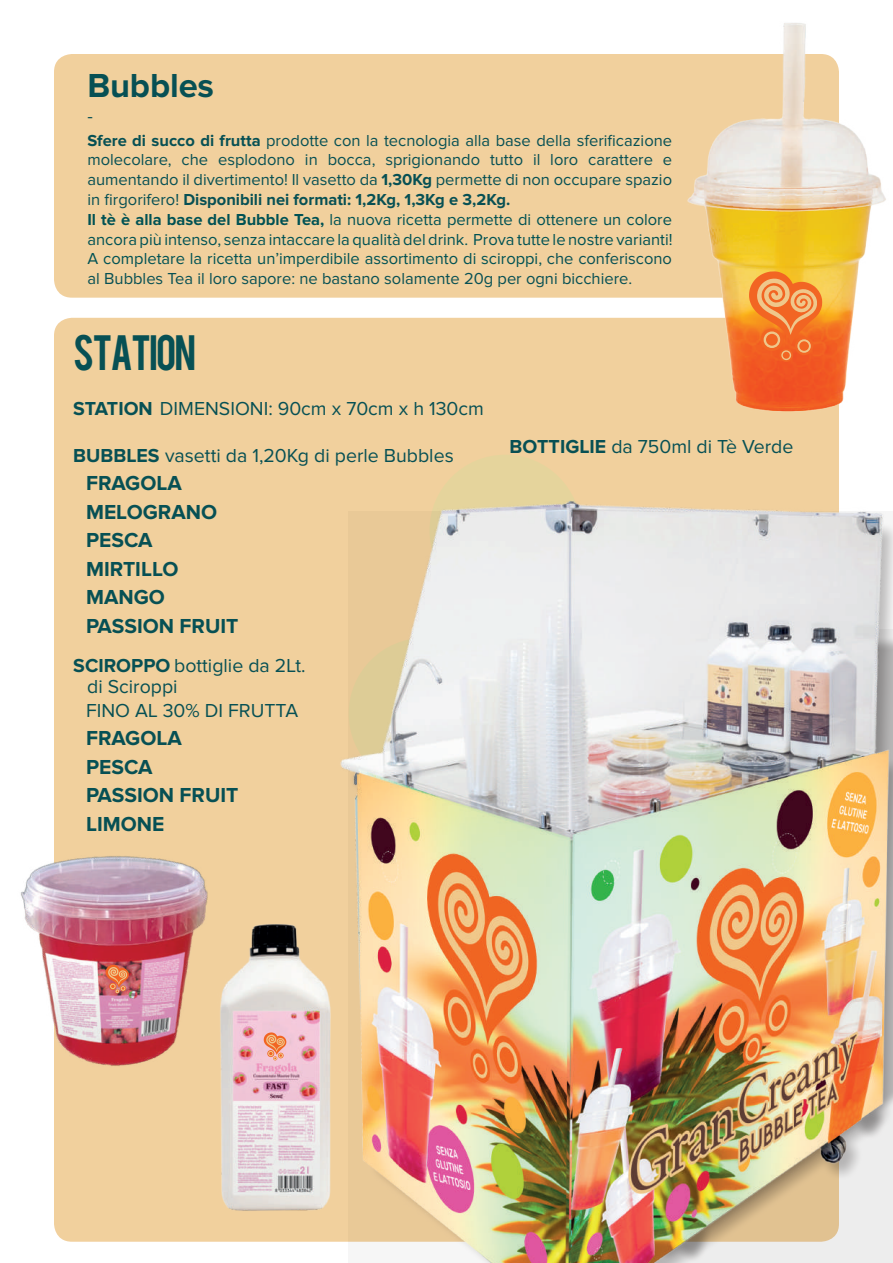
<style>
.page{position:relative;width:893px;height:1263px;background:#fff}
.page>*{position:absolute;margin:0;border:0;box-sizing:border-box;transform-origin:0 0}
.t1{font:39px "Bebas";letter-spacing:-.05em;color:#075054}
.t2{font:700 34.5px "Proxima Nova";letter-spacing:-.005em;color:#075054}
.t3{font:700 21px/28.5px "Proxima Nova";color:#075054}
.t4{font:19.5px "Proxima Nova";color:#075054}
.t5{font:18px "Proxima Nova";color:#075054}
.t6{font:16.5px/19.8px "Proxima Nova";color:#075054}
.s1{font-weight:700}
.s2{font-weight:700;color:#005254}
.s3{color:#005254}
</style>
<div class="page">
<div style="left:54px;top:54px;width:785px;height:244px;background:#f1d09d;border-radius:18px"></div>
<div style="left:54px;top:318px;width:785px;height:924px;background:#f1d09d;border-radius:18px"></div>
<img style="left:654px;top:23px;width:232px;height:389px">
<svg style="left:749px;top:271px;width:73px;height:74px"></svg>
<div style="left:795px;top:337px;width:18px;height:18px;background:#f26523;border-radius:50%"></div>
<div style="left:797px;top:339px;width:14px;height:14px;border:2px solid #efc78b;border-radius:50%"></div>
<svg style="left:780px;top:349px;width:13px;height:13px"></svg>
<div style="left:781px;top:350px;width:10px;height:10px;border:1px solid #efc78b;border-radius:50%"></div>
<div style="left:761px;top:328px;width:22px;height:23px;background:#f26523;border-radius:50%"></div>
<div style="left:764px;top:331px;width:16px;height:17px;border:2px solid #efc78b;border-radius:50%"></div>
<img style="left:21px;top:856px;width:187px;height:210px">
<svg style="left:106px;top:965px;width:23px;height:28px"></svg>
<img style="left:153px;top:904px;width:145px;height:307px">
<svg style="left:264px;top:1032px;width:22px;height:28px"></svg>
<img style="left:298px;top:455px;width:595px;height:808px">
<h2 class="t2" style="left:87px;top:65px;width:128px">Bubbles</h2>
<p class="t5" style="left:87px;top:108px;width:7px">-</p>
<p class="t6" style="left:87px;top:131px;width:587px"><span class="s1">Sfere di succo di frutta</span> prodotte con la tecnologia alla base della sferificazione molecolare, che esplodono in bocca, sprigionando tutto il loro carattere e aumentando il divertimento! Il vasetto da <span class="s1">1,30Kg</span> permette di non occupare spazio in firgorifero! <span class="s1">Disponibili nei formati: 1,2Kg, 1,3Kg e 3,2Kg.<br></span><span class="s2">Il tè è alla base del Bubble Tea,</span> <span class="s3">la nuova ricetta permette di ottenere un colore ancora più intenso, senza intaccare la qualità del drink. Prova tutte le nostre varianti!<br>A completare la ricetta un’imperdibile assortimento di sciroppi,</span> che conferiscono al Bubbles Tea il loro sapore: ne bastano solamente 20g per ogni bicchiere.</p>
<h1 class="t1" style="left:73px;top:325px;width:124px">STATION</h1>
<p class="t4" style="left:73px;top:400px;width:412px"><span class="s1">STATION</span> DIMENSIONI: 90cm x 70cm x h 130cm</p>
<p class="t4" style="left:73px;top:446px;width:382px"><span class="s1">BUBBLES</span> vasetti da 1,20Kg di perle Bubbles</p>
<p class="t3" style="left:86px;top:469px;width:154px">FRAGOLA<br>MELOGRANO<br>PESCA<br>MIRTILLO<br>MANGO<br>PASSION FRUIT</p>
<p class="t4" style="left:73px;top:657px;width:234px"><span class="s1">SCIROPPO</span> bottiglie da 2Lt.</p>
<p class="t4" style="left:86px;top:701px;width:214px">FINO AL 30% DI FRUTTA</p>
<p class="t3" style="left:86px;top:724px;width:154px">FRAGOLA<br>PESCA<br>PASSION FRUIT<br>LIMONE</p>
<p class="t4" style="left:87px;top:678px;width:92px">di Sciroppi</p>
<p class="t4" style="left:509px;top:438px;width:285px"><span class="s1">BOTTIGLIE</span> da 750ml di Tè Verde</p>
</div>
